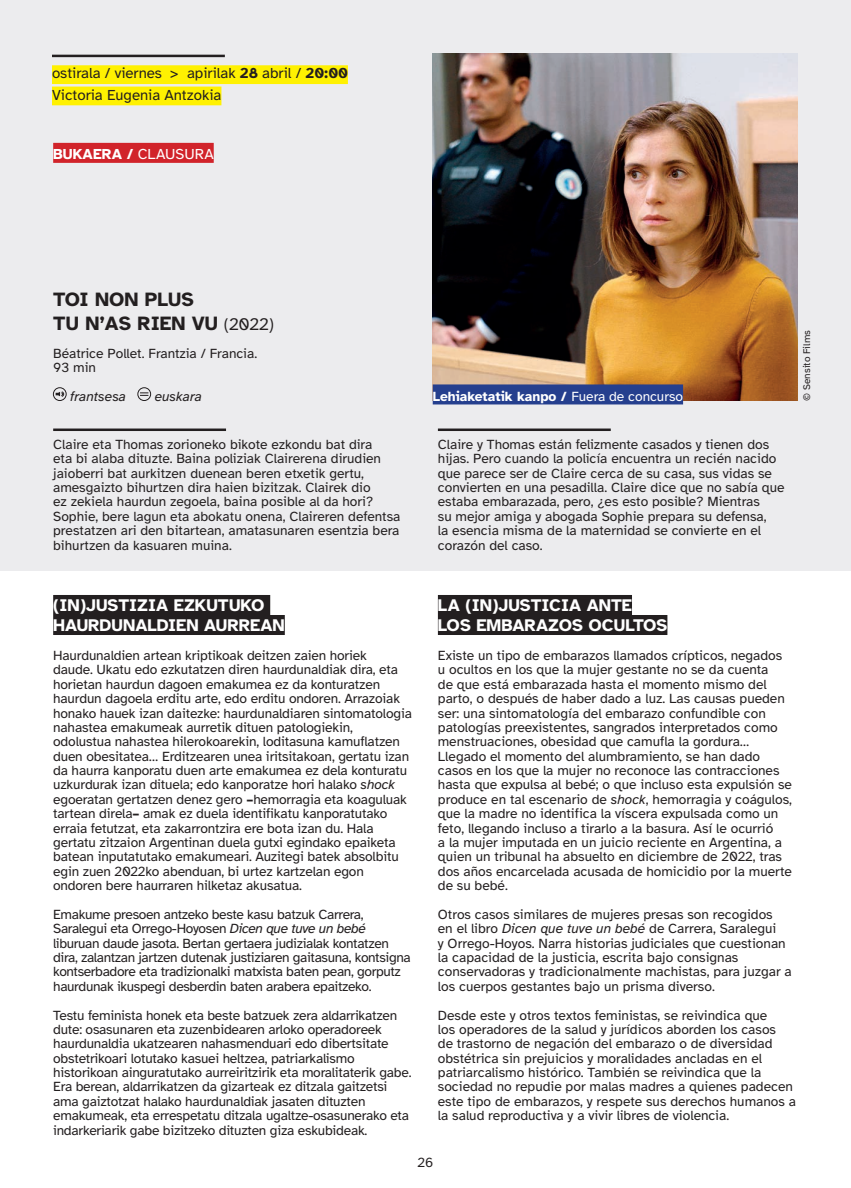
<style>
.page{position:relative;width:851px;height:1188px;background:#fff}
.page>*{position:absolute;margin:0;border:0;box-sizing:border-box;transform-origin:0 0}
.TITULO_PELICULA{font:700 20px/24px "Atkinson Hyperlegible";color:#231f20}
.TITULO_TEMA{font:700 17.5px/20px "Atkinson Hyperlegible";color:#fff}
.FECHA_SUBRAYADO{font:15px "Atkinson Hyperlegible";color:#231f20}
.TITULO_TEMA-2{font:700 15px "Atkinson Hyperlegible";color:#fff}
.TEXTO_TEMA{font:13.75px/14.4px "Atkinson Hyperlegible";letter-spacing:-.01em;color:#231f20}
.SINOPSIS{font:13.75px/14.4px "Atkinson Hyperlegible";color:#231f20}
.FICHA_TECNICA{font:13.75px/14.1px "Atkinson Hyperlegible";color:#231f20}
.TITULO_TEMA-3{font:700 13.75px "Atkinson Hyperlegible";color:#fff}
.FICHA_TECNICA-2{font:italic 13.75px "Atkinson Hyperlegible";color:#231f20}
.TITULO_PELICULA-2{font:10px "Atkinson Hyperlegible";color:#231f20}
.s1{font-weight:700}
.s2{font-weight:400}
.s3{font-weight:400;font-size:17.5px}
.s4{font-style:italic}
</style>
<div class="page">
<div style="left:0;top:0;width:850px;height:570px;background:#ececee"></div>
<div style="left:53px;top:594px;width:217px;height:20px;background:#231f20"></div>
<div style="left:53px;top:614px;width:232px;height:20px;background:#231f20"></div>
<div style="left:438px;top:594px;width:194px;height:20px;background:#231f20"></div>
<div style="left:438px;top:614px;width:229px;height:20px;background:#231f20"></div>
<img style="left:432px;top:53px;width:365px;height:347px">
<hr style="left:438px;top:428px;width:172px;height:3px;background:#231f20">
<hr style="left:53px;top:428px;width:173px;height:3px;background:#231f20">
<svg style="left:56px;top:391px;width:8px;height:6px"></svg>
<div style="left:53px;top:387px;width:13px;height:13px;border:1px solid #231f20;border-radius:50%"></div>
<svg style="left:140px;top:392px;width:8px;height:4px"></svg>
<div style="left:138px;top:387px;width:13px;height:13px;border:1px solid #231f20;border-radius:50%"></div>
<div style="left:52px;top:65px;width:296px;height:19px;background:#fff101"></div>
<div style="left:52px;top:86px;width:169px;height:19px;background:#fff101"></div>
<hr style="left:52px;top:55px;width:173px;height:2px;background:#231f20">
<div style="left:53px;top:143px;width:161px;height:20px;background:#d1232a"></div>
<div style="left:432px;top:384px;width:251px;height:20px;background:#253f8e"></div>
<p class="FECHA_SUBRAYADO" style="left:52px;top:65px;width:297px">ostirala / viernes &gt; apirilak <span class="s1">28</span> abril / <span class="s1">20:00</span></p>
<p class="FECHA_SUBRAYADO" style="left:52px;top:86px;width:171px">Victoria Eugenia Antzokia</p>
<p class="TITULO_TEMA-2" style="left:53px;top:145px;width:162px">BUKAERA / <span class="s2">CLAUSURA</span></p>
<p class="TITULO_PELICULA" style="left:53px;top:287px;width:222px">TOI NON PLUS<br>TU N’AS RIEN VU <span class="s3">(2022)</span></p>
<p class="FICHA_TECNICA" style="left:53px;top:347px;width:205px">Béatrice Pollet. Frantzia / Francia.<br>93 min</p>
<p class="FICHA_TECNICA-2" style="left:70px;top:388px;width:57px">frantsesa</p>
<p class="FICHA_TECNICA-2" style="left:155px;top:388px;width:49px">euskara</p>
<p class="SINOPSIS" style="left:53px;top:437px;width:348px">Claire eta Thomas zorioneko bikote ezkondu bat dira<br>eta bi alaba dituzte. Baina poliziak Clairerena dirudien jaioberri bat aurkitzen duenean beren etxetik gertu, amesgaizto bihurtzen dira haien bizitzak. Clairek dio<br>ez zekiela haurdun zegoela, baina posible al da hori?<br>Sophie, bere lagun eta abokatu onena, Claireren defentsa prestatzen ari den bitartean, amatasunaren esentzia bera bihurtzen da kasuaren muina.</p>
<p class="TITULO_TEMA" style="left:53px;top:595px;width:233px">(IN)JUSTIZIA EZKUTUKO<br>HAURDUNALDIEN AURREAN</p>
<p class="TEXTO_TEMA" style="left:53px;top:648px;width:360px">Haurdunaldien artean kriptikoak deitzen zaien horiek<br>daude. Ukatu edo ezkutatzen diren haurdunaldiak dira, eta horietan haurdun dagoen emakumea ez da konturatzen haurdun dagoela erditu arte, edo erditu ondoren. Arrazoiak honako hauek izan daitezke: haurdunaldiaren sintomatologia nahastea emakumeak aurretik dituen patologiekin, odolustua nahastea hilerokoarekin, loditasuna kamuflatzen duen obesitatea… Erditzearen unea iritsitakoan, gertatu izan da haurra kanporatu duen arte emakumea ez dela konturatu uzkurdurak izan dituela; edo kanporatze hori halako <span class="s4">shock </span>egoeratan gertatzen denez gero <span class="s1">–</span>hemorragia eta koaguluak tartean direla<span class="s1">–</span> amak ez duela identifikatu kanporatutako erraia fetutzat, eta zakarrontzira ere bota izan du. Hala gertatu zitzaion Argentinan duela gutxi egindako epaiketa batean inputatutako emakumeari. Auzitegi batek absolbitu egin zuen 2022ko abenduan, bi urtez kartzelan egon ondoren bere haurraren hilketaz akusatua.</p>
<p class="TEXTO_TEMA" style="left:53px;top:907px;width:359px">Emakume presoen antzeko beste kasu batzuk Carrera, Saralegui eta Orrego-Hoyosen <span class="s4">Dicen que tuve un bebé </span>liburuan daude jasota. Bertan gertaera judizialak kontatzen dira, zalantzan jartzen dutenak justiziaren gaitasuna, kontsigna kontserbadore eta tradizionalki matxista baten pean, gorputz haurdunak ikuspegi desberdin baten arabera epaitzeko.</p>
<p class="TEXTO_TEMA" style="left:53px;top:1007px;width:360px">Testu feminista honek eta beste batzuek zera aldarrikatzen dute: osasunaren eta zuzenbidearen arloko operadoreek haurdunaldia ukatzearen nahasmenduari edo dibertsitate obstetrikoari lotutako kasuei heltzea, patriarkalismo historikoan ainguratutako aurreiritzirik eta moralitaterik gabe.<br>Era berean, aldarrikatzen da gizarteak ez ditzala gaitzetsi ama gaiztotzat halako haurdunaldiak jasaten dituzten emakumeak, eta errespetatu ditzala ugaltze-osasunerako eta indarkeriarik gabe bizitzeko dituzten giza eskubideak.</p>
<p class="TITULO_TEMA-3" style="left:432px;top:388px;width:252px">Lehiaketatik kanpo / <span class="s2">Fuera de concurso</span></p>
<p class="SINOPSIS" style="left:438px;top:437px;width:348px">Claire y Thomas están felizmente casados y tienen dos hijas. Pero cuando la policía encuentra un recién nacido que parece ser de Claire cerca de su casa, sus vidas se convierten en una pesadilla. Claire dice que no sabía que estaba embarazada, pero, ¿es esto posible? Mientras<br>su mejor amiga y abogada Sophie prepara su defensa,<br>la esencia misma de la maternidad se convierte en el corazón del caso.</p>
<p class="TITULO_PELICULA-2" style="left:801px;top:400px;width:72px;rotate:-90deg">© Sensito Films</p>
<p class="TITULO_TEMA" style="left:438px;top:595px;width:231px">LA (IN)JUSTICIA ANTE<br>LOS EMBARAZOS OCULTOS</p>
<p class="TEXTO_TEMA" style="left:438px;top:648px;width:355px">Existe un tipo de embarazos llamados crípticos, negados u ocultos en los que la mujer gestante no se da cuenta<br>de que está embarazada hasta el momento mismo del parto, o después de haber dado a luz. Las causas pueden ser: una sintomatología del embarazo confundible con patologías preexistentes, sangrados interpretados como menstruaciones, obesidad que camufla la gordura… Llegado el momento del alumbramiento, se han dado casos en los que la mujer no reconoce las contracciones hasta que expulsa al bebé; o que incluso esta expulsión se produce en tal escenario de <span class="s4">shock</span>, hemorragia y coágulos, que la madre no identifica la víscera expulsada como un feto, llegando incluso a tirarlo a la basura. Así le ocurrió<br>a la mujer imputada en un juicio reciente en Argentina, a quien un tribunal ha absuelto en diciembre de 2022, tras dos años encarcelada acusada de homicidio por la muerte de su bebé.</p>
<p class="TEXTO_TEMA" style="left:438px;top:907px;width:355px">Otros casos similares de mujeres presas son recogidos<br>en el libro <span class="s4">Dicen que tuve un bebé</span> de Carrera, Saralegui<br>y Orrego-Hoyos. Narra historias judiciales que cuestionan la capacidad de la justicia, escrita bajo consignas conservadoras y tradicionalmente machistas, para juzgar a los cuerpos gestantes bajo un prisma diverso.</p>
<p class="TEXTO_TEMA" style="left:438px;top:1007px;width:359px">Desde este y otros textos feministas, se reivindica que<br>los operadores de la salud y jurídicos aborden los casos<br>de trastorno de negación del embarazo o de diversidad obstétrica sin prejuicios y moralidades ancladas en el patriarcalismo histórico. También se reivindica que la sociedad no repudie por malas madres a quienes padecen este tipo de embarazos, y respete sus derechos humanos a la salud reproductiva y a vivir libres de violencia.</p>
<p class="TEXTO_TEMA" style="left:417px;top:1154px;width:17px">26</p>
</div>
